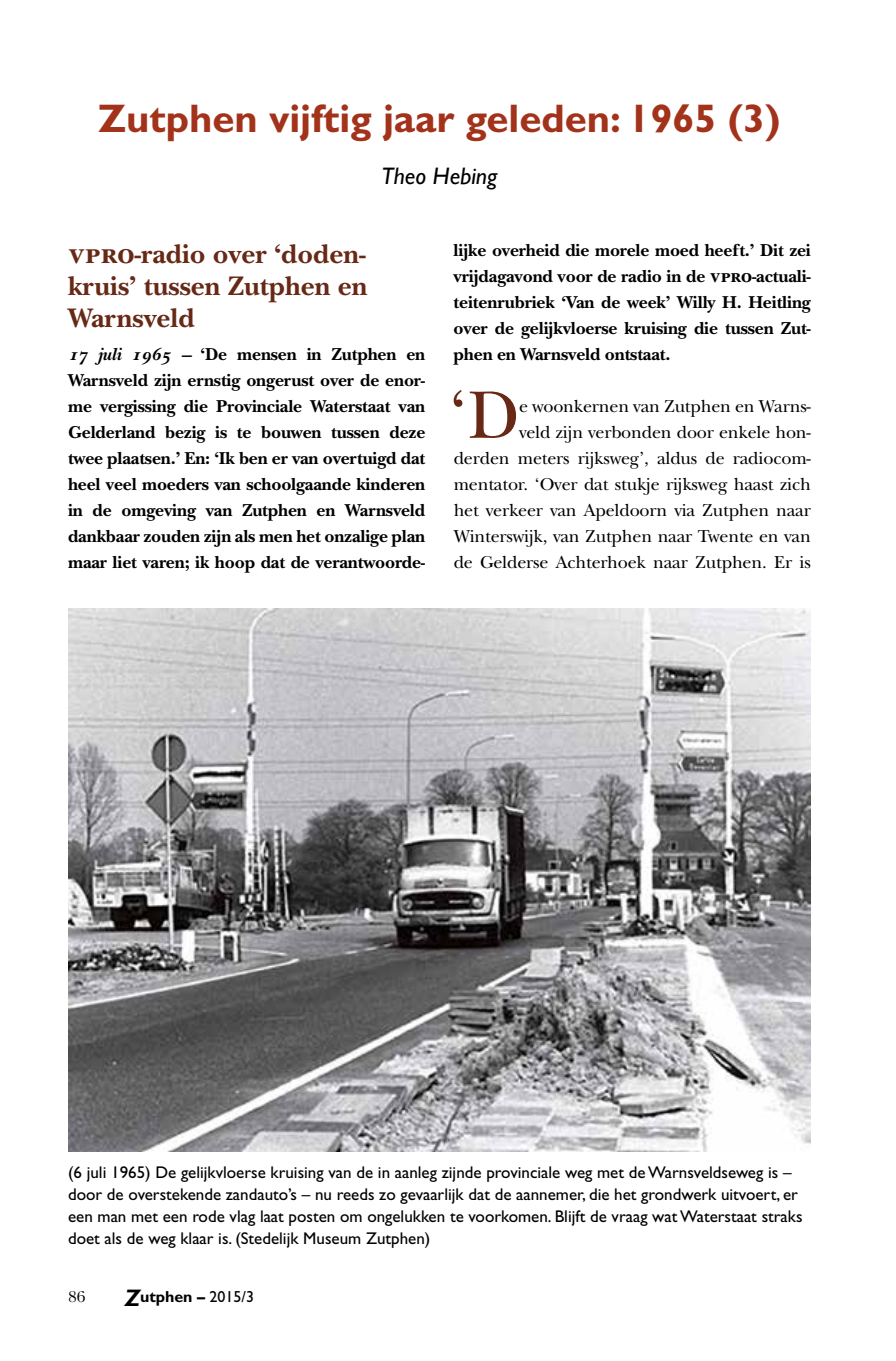
<style>
.page{position:relative;width:896px;height:1361px;background:#fff}
.page>*{position:absolute;margin:0;border:0;box-sizing:border-box;transform-origin:0 0}
.t1{font:70.2px "New Baskerville Std";color:#672916}
.t2{font:700 40px "Gill Sans";color:#a3321b}
.t3{font:700 28px/32px "New Baskerville Std";color:#672916;text-align:justify}
.t4{font:italic 24px "Gill Sans";color:#000}
.t5{font:700 18px/26px "New Baskerville";letter-spacing:-.01em;color:#000;text-align:justify}
.t6{font:18px/26px "New Baskerville Std";letter-spacing:-.01em;color:#000;text-align:right}
.t7{font:17px/22px "Gill Sans";color:#000}
.t8{font:700 16px "Gill Sans";color:#000}
.t9{font:16px "New Baskerville SC";color:#000}
.s1{font-family:"New Baskerville Bold SC";font-weight:400}
.s2{font-family:"New Baskerville Bold Italic Os F";font-weight:400}
.s3{font-style:italic;font-size:24px}
.s4{font-weight:400}
</style>
<div class="page">
<img style="left:68px;top:609px;width:743px;height:542px">
<h2 class="t2" style="left:98px;top:95px;width:684px">Zutphen vijftig jaar geleden: 1965 (3)</h2>
<h3 class="t4" style="left:381px;top:162px;width:117px">Theo Hebing</h3>
<h3 class="t3" style="left:68px;top:238px;width:301px"><span class="s1">vpro</span>-radio over ‘doden&shy;kruis’ tussen Zutphen en Warnsveld</h3>
<p class="t5" style="left:68px;top:341px;width:359px"><span class="s2">17 juli 1965 –</span> ‘De mensen in Zutphen en Warnsveld zijn ernstig ongerust over de enor&shy;me vergissing die Provinciale Waterstaat van Gelderland bezig is te bouwen tussen deze twee plaatsen.’ En: ‘Ik ben er van overtuigd dat heel veel moeders van schoolgaande kinderen in de omgeving van Zutphen en Warnsveld dankbaar zouden zijn als men het onzalige plan maar liet varen; ik hoop dat de verantwoorde-</p>
<p class="t5" style="left:454px;top:237px;width:359px">lijke overheid die morele moed heeft.’ Dit zei vrijdagavond voor de radio in de <span class="s1">vpro</span>-actuali&shy;teitenrubriek ‘Van de week’ Willy H. Heitling over de gelijkvloerse kruising die tussen Zut&shy;phen en Warnsveld ontstaat.</p>
<h1 class="t1" style="left:447px;top:374px;width:74px">‘D</h1>
<p class="t6" style="left:454px;top:393px;width:359px">e woonkernen van Zutphen en Warns-<br>veld zijn verbonden door enkele hon-<br>derden meters rijksweg’, aldus de radiocom&shy;mentator. ‘Over dat stukje rijksweg haast zich het verkeer van Apeldoorn via Zutphen naar Winterswijk, van Zutphen naar Twente en van de Gelderse Achterhoek naar Zutphen. Er is</p>
<p class="t7" style="left:68px;top:1161px;width:736px">(6 juli 1965) De gelijkvloerse kruising van de in aanleg zijnde provinciale weg met de Warnsveldseweg is – door de overstekende zandauto’s – nu reeds zo gevaarlijk dat de aannemer, die het grondwerk uitvoert, er een man met een rode vlag laat posten om ongelukken te voorkomen. Blijft de vraag wat Waterstaat straks doet als de weg klaar is. (Stedelijk Museum Zutphen)</p>
<p class="t9" style="left:68px;top:1287px;width:19px">86</p>
<p class="t8" style="left:125px;top:1287px;width:131px"><span class="s3">Z</span>utphen – <span class="s4">2015/3</span></p>
</div>
